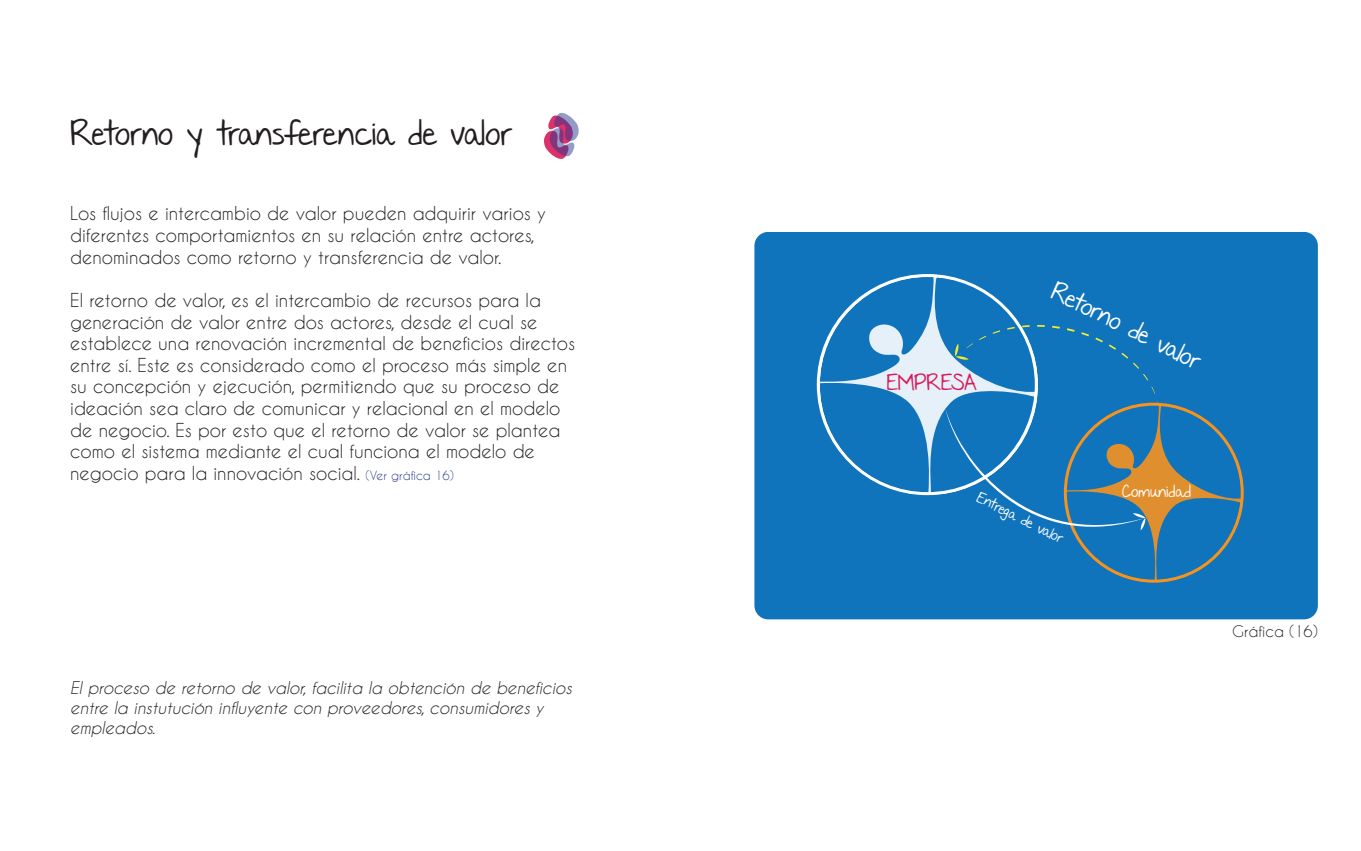
<style>
.page{position:relative;width:1361px;height:851px;background:#fff}
.page>*{position:absolute;margin:0;border:0;box-sizing:border-box;transform-origin:0 0}
.t1{font:28.5px "Nothing You Could Say";letter-spacing:-.03em;color:#231f20}
.t2{font:21.15px "Nothing You Could Say";color:#fff}
.t3{font:18.15px "Nothing You Could Say";letter-spacing:-.03em;color:#d91a5b}
.t4{font:18px/21.6px "Caviar Dreams";color:#231f20}
.t5{font:italic 16.5px/19.8px "Caviar Dreams";color:#231f20}
.t6{font:15px "Caviar Dreams";color:#231f20}
.t7{font:13.65px "Nothing You Could Say";letter-spacing:-.01em;color:#fff}
.t8{font:12.45px "Nothing You Could Say";color:#fff}
.s1{font-size:12px;color:#283890}
</style>
<div class="page">
<svg style="left:544px;top:113px;width:35px;height:46px"></svg>
<div style="left:754px;top:232px;width:564px;height:387px;background:#1074bc"></div>
<svg style="left:819px;top:276px;width:218px;height:218px;fill:#1074bc"></svg>
<svg style="left:945px;top:400px;width:298px;height:181px"></svg>
<svg style="left:1151px;top:386px;width:4px;height:7px"></svg>
<div style="left:1095px;top:337px;width:53px;height:43px;background:#1074bc"></div>
<svg style="left:1081px;top:332px;width:8px;height:4px"></svg>
<svg style="left:1067px;top:328px;width:7px;height:4px"></svg>
<svg style="left:1052px;top:326px;width:8px;height:2px"></svg>
<svg style="left:1037px;top:325px;width:7px;height:2px"></svg>
<svg style="left:1022px;top:325px;width:7px;height:2px"></svg>
<svg style="left:1007px;top:327px;width:8px;height:2px"></svg>
<svg style="left:992px;top:330px;width:8px;height:4px"></svg>
<svg style="left:979px;top:336px;width:7px;height:4px"></svg>
<svg style="left:955px;top:343px;width:18px;height:16px"></svg>
<h1 class="t1" style="left:70px;top:111px;width:444px">Retorno y transferencia de valor</h1>
<p class="t4" style="left:70px;top:202px;width:477px">Los flujos e intercambio de valor pueden adquirir varios y diferentes comportamientos en su relación entre actores, denominados como retorno y transferencia de valor.</p>
<p class="t4" style="left:70px;top:289px;width:506px">El retorno de valor, es el intercambio de recursos para la generación de valor entre dos actores, desde el cual se establece una renovación incremental de beneficios directos entre sí. Este es considerado como el proceso más simple en su concepción y ejecución, permitiendo que su proceso de ideación sea claro de comunicar y relacional en el modelo de negocio. Es por esto que el retorno de valor se plantea como el sistema mediante el cual funciona el modelo de negocio para la innovación social. <span class="s1">(Ver gráfica 16)</span></p>
<p class="t5" style="left:70px;top:677px;width:503px">El proceso de retorno de valor, facilita la obtención de beneficios entre la instutución influyente con proveedores, consumidores y empleados.</p>
<p class="t3" style="left:886px;top:368px;width:92px">EMPRESA</p>
<p class="t2" style="left:1061px;top:273px;width:166px;rotate:27deg">Retorno de valor</p>
<p class="t8" style="left:982px;top:487px;width:97px;rotate:27deg">Entrega de valor</p>
<p class="t7" style="left:1122px;top:480px;width:70px">Comunidad</p>
<p class="t6" style="left:1232px;top:622px;width:87px">Gráfica (16)</p>
</div>
